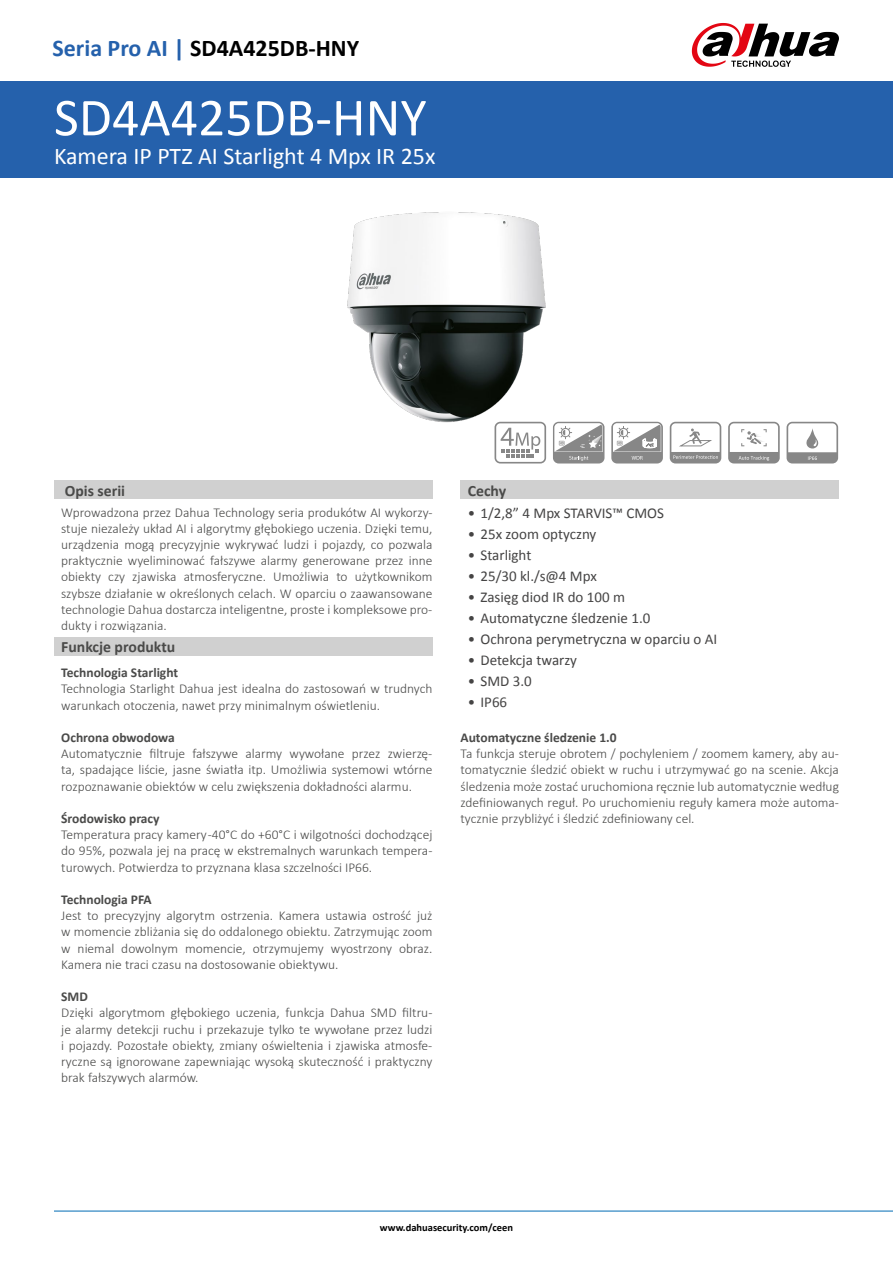
<style>
.page{position:relative;width:893px;height:1263px;background:#fff}
.page>*{position:absolute;margin:0;border:0;box-sizing:border-box;transform-origin:0 0}
.t1{font:54px "Calibri";color:#fff}
.t2{font:24px "Calibri";color:#fff}
.t3{font:700 24px "Calibri";color:#000}
.t4{font:700 15.75px "Calibri";color:#4a4a49}
.t5{font:15px "Calibri";color:#454444}
.t6{font:300 13.5px/16.2px "Calibri";color:#4a4a49;text-align:justify}
.t7{font:700 13.5px "Calibri";color:#4a4a49}
.t8{font:700 10.5px "Calibri";color:#000}
.s1{color:#2561ac}
</style>
<div class="page">
<div style="left:0;top:81px;width:893px;height:97px;background:#2561ac"></div>
<svg style="left:692px;top:23px;width:147px;height:44px"></svg>
<hr style="left:54px;top:1211px;width:839px;height:1px;background:#006bb4">
<img style="left:347px;top:212px;width:199px;height:211px">
<div style="left:460px;top:481px;width:379px;height:18px;background:#d0d0d0"></div>
<svg style="left:611px;top:422px;width:52px;height:41px"></svg>
<svg style="left:553px;top:422px;width:51px;height:41px"></svg>
<svg style="left:786px;top:422px;width:52px;height:41px"></svg>
<svg style="left:495px;top:422px;width:51px;height:41px"></svg>
<svg style="left:670px;top:422px;width:51px;height:41px"></svg>
<svg style="left:728px;top:422px;width:52px;height:41px"></svg>
<div style="left:54px;top:481px;width:378px;height:18px;background:#d0d0d0"></div>
<div style="left:54px;top:637px;width:378px;height:18px;background:#d0d0d0"></div>
<h2 class="t3" style="left:53px;top:32px;width:308px"><span class="s1">Seria Pro AI |</span> SD4A425DB-HNY</h2>
<h1 class="t1" style="left:54px;top:83px;width:374px">SD4A425DB-HNY</h1>
<h2 class="t2" style="left:54px;top:141px;width:383px">Kamera IP PTZ AI Starlight 4 Mpx IR 25x</h2>
<p class="t4" style="left:65px;top:481px;width:62px">Opis serii</p>
<p class="t4" style="left:468px;top:481px;width:40px">Cechy</p>
<p class="t6" style="left:61px;top:504px;width:373px">Wprowadzona przez Dahua Technology seria produkótw AI wykorzy&shy;stuje niezależy układ AI i algorytmy głębokiego uczenia. Dzięki temu, urządzenia mogą precyzyjnie wykrywać ludzi i pojazdy, co pozwala praktycznie wyeliminować fałszywe alarmy generowane przez inne obiekty czy zjawiska atmosferyczne. Umożliwia to użytkownikom szybsze działanie w określonych celach. W oparciu o zaawansowane technologie Dahua dostarcza inteligentne, proste i kompleksowe pro&shy;dukty i rozwiązania.</p>
<p class="t7" style="left:61px;top:664px;width:118px">Technologia Starlight</p>
<p class="t6" style="left:61px;top:681px;width:373px">Technologia Starlight Dahua jest idealna do zastosowań w trudnych warunkach otoczenia, nawet przy minimalnym oświetleniu.</p>
<p class="t7" style="left:61px;top:729px;width:115px">Ochrona obwodowa</p>
<p class="t6" style="left:61px;top:745px;width:373px">Automatycznie filtruje fałszywe alarmy wywołane przez zwierzę&shy;ta, spadające liście, jasne światła itp. Umożliwia systemowi wtórne rozpoznawanie obiektów w celu zwiększenia dokładności alarmu.</p>
<p class="t7" style="left:61px;top:810px;width:100px">Środowisko pracy</p>
<p class="t6" style="left:61px;top:826px;width:373px">Temperatura pracy kamery -40°C do +60°C i wilgotności dochodzącej do 95%, pozwala jej na pracę w ekstremalnych warunkach tempera&shy;turowych. Potwierdza to przyznana klasa szczelności IP66.</p>
<p class="t7" style="left:61px;top:891px;width:92px">Technologia PFA</p>
<p class="t6" style="left:61px;top:907px;width:373px">Jest to precyzyjny algorytm ostrzenia. Kamera ustawia ostrość już w momencie zbliżania się do oddalonego obiektu. Zatrzymując zoom w niemal dowolnym momencie, otrzymujemy wyostrzony obraz.<br>Kamera nie traci czasu na dostosowanie obiektywu.</p>
<p class="t7" style="left:61px;top:988px;width:28px">SMD</p>
<p class="t6" style="left:61px;top:1005px;width:373px">Dzięki algorytmom głębokiego uczenia, funkcja Dahua SMD filtru&shy;je alarmy detekcji ruchu i przekazuje tylko te wywołane przez ludzi i pojazdy. Pozostałe obiekty, zmiany oświeltenia i zjawiska atmosfe&shy;ryczne są ignorowane zapewniając wysoką skuteczność i praktyczny brak fałszywych alarmów.</p>
<p class="t4" style="left:61px;top:637px;width:116px">Funkcje produktu</p>
<p class="t5" style="left:468px;top:503px;width:198px">• 1/2,8” 4 Mpx STARVIS™ CMOS</p>
<p class="t5" style="left:468px;top:524px;width:130px">• 25x zoom optyczny</p>
<p class="t5" style="left:468px;top:545px;width:65px">• Starlight</p>
<p class="t5" style="left:468px;top:566px;width:131px">• 25/30 kl./s@4 Mpx</p>
<p class="t5" style="left:468px;top:587px;width:159px">• Zasięg diod IR do 100 m</p>
<p class="t5" style="left:468px;top:608px;width:184px">• Automatyczne śledzenie 1.0</p>
<p class="t5" style="left:468px;top:629px;width:251px">• Ochrona perymetryczna w oparciu o AI</p>
<p class="t5" style="left:468px;top:650px;width:111px">• Detekcja twarzy</p>
<p class="t5" style="left:468px;top:671px;width:66px">• SMD 3.0</p>
<p class="t5" style="left:468px;top:692px;width:41px">• IP66</p>
<p class="t7" style="left:460px;top:729px;width:158px">Automatyczne śledzenie 1.0</p>
<p class="t6" style="left:460px;top:745px;width:380px">Ta funkcja steruje obrotem / pochyleniem / zoomem kamery, aby au&shy;tomatycznie śledzić obiekt w ruchu i utrzymywać go na scenie. Akcja śledzenia może zostać uruchomiona ręcznie lub automatycznie według zdefiniowanych reguł. Po uruchomieniu reguły kamera może automa&shy;tycznie przybliżyć i śledzić zdefiniowany cel.</p>
<p class="t8" style="left:380px;top:1220px;width:135px">www.dahuasecurity.com/ceen</p>
</div>
